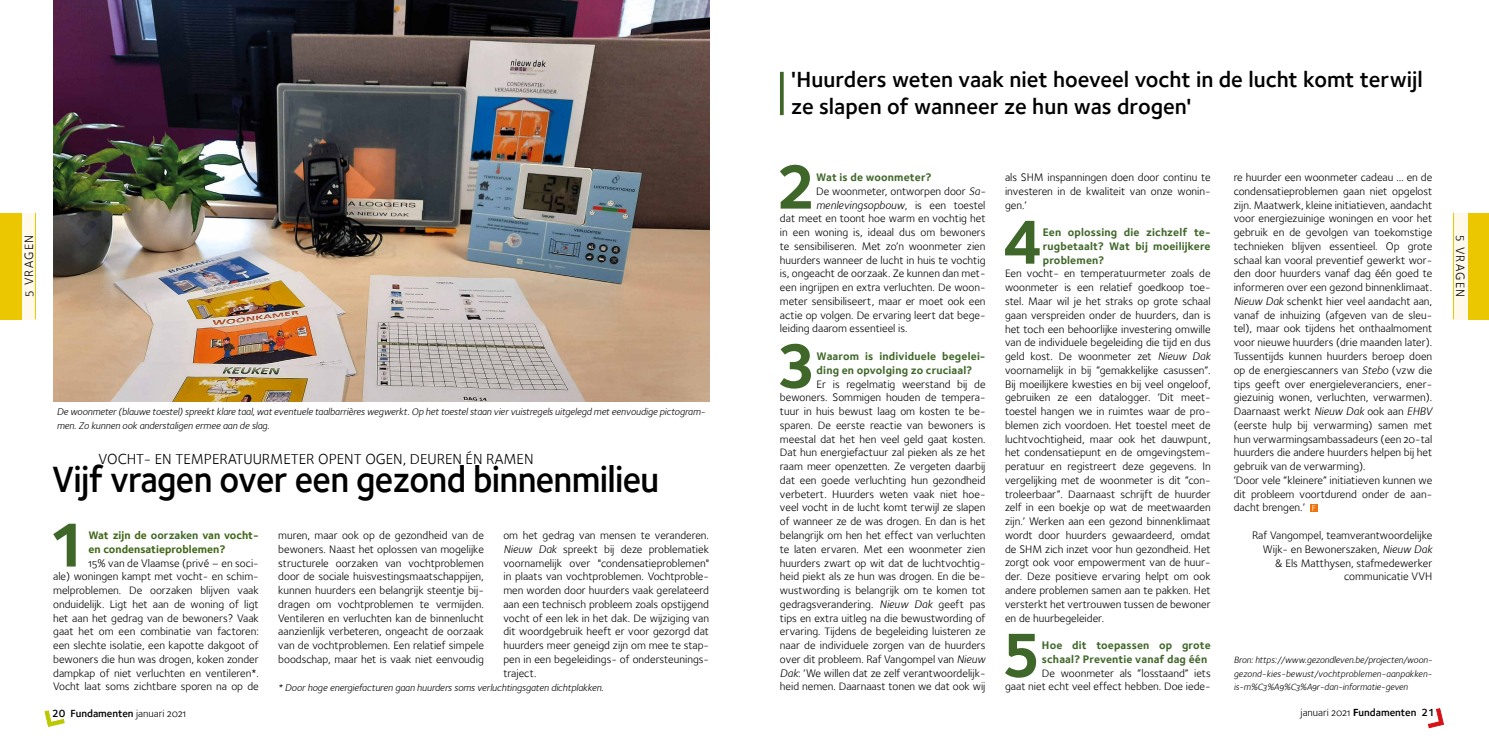
<style>
.page{position:relative;width:1489px;height:745px;background:#fff}
.page>*{position:absolute;margin:0;border:0;box-sizing:border-box;transform-origin:0 0}
.t1{font:700 64.12px "Foundry Sterling";color:#40672a}
.t2{font:600 37.5px "Foundry Sterling";letter-spacing:-.02em;color:#000;scale:.94 1}
.t3{font:600 22.5px/27px "Foundry Sterling";color:#000}
.t4{font:15px "Foundry Sterling Book OSF";color:#000}
.t5{font:12.5px "Foundry Sterling Book OSF";letter-spacing:.1em;color:#000}
.t6{font:11.25px/13.8px "Foundry Sterling Book OSF";color:#000;text-align:justify}
.t7{font:700 11.25px/13.8px "Foundry Sterling";letter-spacing:.015em;color:#40672a}
.t8{font:700 11.25px/13.8px "Foundry Sterling";color:#3f6615}
.t9{font:11.25px "Foundry Sterling Book Italic OSFCE";color:#000}
.t10{font:600 10.62px "Foundry Sterling";color:#000}
.t11{font:10px/13.8px "Foundry Sterling Book Italic OSFCE";letter-spacing:-.01em;color:#000}
.t12{font:9.38px/13.8px "Foundry Sterling Book Italic OSFCE";letter-spacing:-.01em;color:#000}
.s1{font-family:"Foundry Sterling Book Italic OSFCE"}
.s2{font-size:8.75px;color:#fff}
.s3{font-family:"Foundry Sterling Book OSF"}
.s4{font-family:"Foundry Sterling"}
.s5{color:#40672a}
.s6{font-family:"Foundry Sterling Book OSF";font-weight:400}
.s7{font-weight:700}
</style>
<div class="page">
<svg style="left:1427px;top:708px;width:17px;height:20px"></svg>
<svg style="left:44px;top:710px;width:21px;height:16px"></svg>
<div style="left:0;top:213px;width:22px;height:106px;background:#eac700"></div>
<div style="left:22px;top:213px;width:13px;height:106px;background:#fef9eb"></div>
<hr style="left:35px;top:213px;width:1px;height:106px;background:#eac700">
<div style="left:1467px;top:213px;width:21px;height:106px;background:#eac700"></div>
<div style="left:1453px;top:213px;width:14px;height:106px;background:#fef9eb"></div>
<hr style="left:1453px;top:213px;width:1px;height:106px;background:#eac700">
<img style="left:53px;top:0;width:656px;height:401px">
<div style="left:1310px;top:504px;width:7px;height:7px;background:#ee730a"></div>
<hr style="left:780px;top:72px;width:3px;height:43px;background:#40672a">
<h3 class="t3" style="left:791px;top:66px;width:633px">'Huurders weten vaak niet hoeveel vocht in de lucht komt terwijl ze slapen of wanneer ze hun was drogen'</h3>
<h1 class="t1" style="left:774px;top:149px;width:43px">2</h1>
<p class="t7" style="left:816px;top:170px;width:117px">Wat is de woonmeter?</p>
<p class="t6" style="left:1005px;top:170px;width:207px">als SHM inspanningen doen door continu te investeren in de kwaliteit van onze wonin&shy;gen.’</p>
<h1 class="t1" style="left:1001px;top:204px;width:43px">4</h1>
<p class="t7" style="left:1042px;top:225px;width:169px;text-align:justify">Een oplossing die zichzelf te&shy;rugbetaalt? Wat bij moeilijkere problemen?</p>
<p class="t6" style="left:1005px;top:266px;width:207px">Een vocht- en temperatuurmeter zoals de woonmeter is een relatief goedkoop toe&shy;stel. Maar wil je het straks op grote schaal gaan verspreiden onder de huurders, dan is het toch een behoorlijke investering omwille van de individuele begeleiding die tijd en dus geld kost. De woonmeter zet <span class="s1">Nieuw Dak </span>voornamelijk in bij “gemakkelijke casussen”.<br>Bij moeilijkere kwesties en bij veel ongeloof, gebruiken ze een datalogger. ‘Dit meet&shy;toestel hangen we in ruimtes waar de pro&shy;blemen zich voordoen. Het toestel meet de luchtvochtigheid, maar ook het dauwpunt, het condensatiepunt en de omgevingstem&shy;peratuur en registreert deze gegevens. In vergelijking met de woonmeter is dit “con&shy;troleerbaar”. Daarnaast schrijft de huurder zelf in een boekje op wat de meetwaarden zijn.’ Werken aan een gezond binnenklimaat wordt door huurders gewaardeerd, omdat de SHM zich inzet voor hun gezondheid. Het zorgt ook voor empowerment van de huur&shy;der. Deze positieve ervaring helpt om ook andere problemen samen aan te pakken. Het versterkt het vertrouwen tussen de bewoner en de huurbegeleider.</p>
<h1 class="t1" style="left:1000px;top:616px;width:43px">5</h1>
<p class="t7" style="left:1041px;top:638px;width:170px">Hoe dit toepassen op grote schaal? Preventie vanaf dag één</p>
<p class="t6" style="left:1233px;top:170px;width:200px;text-align:left">re huurder een woonmeter cadeau … en de condensatieproblemen gaan niet opgelost zijn. Maatwerk, kleine initiatieven, aandacht voor energiezuinige woningen en voor het gebruik en de gevolgen van toekomstige technieken blijven essentieel. Op grote schaal kan vooral preventief gewerkt wor&shy;den door huurders vanaf dag één goed te informeren over een gezond binnenklimaat.<br><span class="s1">Nieuw Dak</span> schenkt hier veel aandacht aan, vanaf de inhuizing (afgeven van de sleu&shy;tel), maar ook tijdens het onthaalmoment voor nieuwe huurders (drie maanden later).<br>Tussentijds kunnen huurders beroep doen op de energiescanners van <span class="s1">Stebo</span> (vzw die tips geeft over energieleveranciers, ener&shy;giezuinig wonen, verluchten, verwarmen).<br>Daarnaast werkt <span class="s1">Nieuw Dak</span> ook aan <span class="s1">EHBV </span>(eerste hulp bij verwarming) samen met hun verwarmingsambassadeurs (een 20-tal huurders die andere huurders helpen bij het gebruik van de verwarming).<br>‘Door vele “kleinere” initiatieven kunnen we dit probleem voortdurend onder de aan&shy;dacht brengen.’ <span class="s2">F</span></p>
<p class="t6" style="left:1251px;top:528px;width:182px;text-align:right">Raf Vangompel, teamverantwoordelijke<br>Wijk- en Bewonerszaken, <span class="s1">Nieuw Dak<br></span>&amp; Els Matthysen, stafmedewerker communicatie VVH</p>
<p class="t6" style="left:816px;top:184px;width:171px">De woonmeter, ontworpen door <span class="s1">Sa-</span></p>
<p class="t9" style="left:816px;top:198px;width:171px">menlevingsopbouw<span class="s3">, is een toestel</span></p>
<p class="t6" style="left:780px;top:211px;width:207px">dat meet en toont hoe warm en vochtig het in een woning is, ideaal dus om bewoners te sensibiliseren. Met zo’n woonmeter zien huurders wanneer de lucht in huis te vochtig is, ongeacht de oorzaak. Ze kunnen dan met&shy;een ingrijpen en extra verluchten. De woon&shy;meter sensibiliseert, maar er moet ook een actie op volgen. De ervaring leert dat bege&shy;leiding daarom essentieel is.</p>
<h1 class="t1" style="left:775px;top:327px;width:43px">3</h1>
<p class="t7" style="left:816px;top:349px;width:170px">Waarom is individuele begelei&shy;ding en opvolging zo cruciaal?</p>
<p class="t5" style="left:22px;top:297px;width:64px;rotate:-90deg">5 VRAGEN</p>
<p class="t5" style="left:1467px;top:235px;width:64px;rotate:90deg">5 VRAGEN</p>
<p class="t6" style="left:780px;top:376px;width:207px;text-indent:37px">Er is regelmatig weerstand bij de bewoners. Sommigen houden de tempera&shy;tuur in huis bewust laag om kosten te be&shy;sparen. De eerste reactie van bewoners is meestal dat het hen veel geld gaat kosten.<br>Dat hun energiefactuur zal pieken als ze het raam meer openzetten. Ze vergeten daarbij dat een goede verluchting hun gezondheid verbetert. Huurders weten vaak niet hoe&shy;veel vocht in de lucht komt terwijl ze slapen of wanneer ze de was drogen. En dan is het belangrijk om hen het effect van verluchten te laten ervaren. Met een woonmeter zien huurders zwart op wit dat de luchtvochtig&shy;heid piekt als ze hun was drogen. En die be&shy;wustwording is belangrijk om te komen tot gedragsverandering. <span class="s1">Nieuw Dak</span> geeft pas tips en extra uitleg na die bewustwording of ervaring. Tijdens de begeleiding luisteren ze naar de individuele zorgen van de huurders over dit probleem. Raf Vangompel van <span class="s1">Nieuw Dak</span>: ‘We willen dat ze zelf verantwoordelijk&shy;heid nemen. Daarnaast tonen we dat ook wij</p>
<p class="t11" style="left:57px;top:404px;width:650px">De woonmeter (blauwe toestel) spreekt klare taal, wat eventuele taalbarri<span class="s4">è</span>res wegwerkt. Op het toestel staan vier vuistregels uitgelegd met eenvoudige pictogram&shy;men. Zo kunnen ook anderstaligen ermee aan de slag.</p>
<h3 class="t4" style="left:99px;top:449px;width:436px">VOCHT- EN TEMPERATUURMETER OPENT OGEN, DEUREN ÉN RAMEN</h3>
<h2 class="t2" style="left:52px;top:457px;width:647px">Vijf vragen over een gezond binnenmilieu</h2>
<p class="t6" style="left:503px;top:528px;width:207px">om het gedrag van mensen te veranderen.<br><span class="s1">Nieuw Dak</span> spreekt bij deze problematiek voornamelijk over "condensatieproblemen" in plaats van vochtproblemen. Vochtproble&shy;men worden door huurders vaak gerelateerd aan een technisch probleem zoals opstijgend vocht of een lek in het dak. De wijziging van dit woordgebruik heeft er voor gezorgd dat huurders meer geneigd zijn om mee te stap&shy;pen in een begeleidings- of ondersteunings&shy;traject.</p>
<h1 class="t1" style="left:47px;top:506px;width:43px">1</h1>
<p class="t8" style="left:89px;top:528px;width:172px">Wat zijn de <span class="s5">oorzaken</span> van vocht&shy;en condensatieproblemen?</p>
<p class="t6" style="left:278px;top:528px;width:207px">muren, maar ook op de gezondheid van de bewoners. Naast het oplossen van mogelijke structurele oorzaken van vochtproblemen door de sociale huisvestingsmaatschappijen, kunnen huurders een belangrijk steentje bij&shy;dragen om vochtproblemen te vermijden.<br>Ventileren en verluchten kan de binnenlucht aanzienlijk verbeteren, ongeacht de oorzaak van de vochtproblemen. Een relatief simpele boodschap, maar het is vaak niet eenvoudig</p>
<p class="t6" style="left:53px;top:555px;width:207px;text-indent:35px">15% van de Vlaamse (privé – en soci&shy;ale) woningen kampt met vocht- en schim&shy;melproblemen. De oorzaken blijven vaak onduidelijk. Ligt het aan de woning of ligt het aan het gedrag van de bewoners? Vaak gaat het om een combinatie van factoren: een slechte isolatie, een kapotte dakgoot of bewoners die hun was drogen, koken zonder dampkap of niet verluchten en ventileren*.<br>Vocht laat soms zichtbare sporen na op de</p>
<p class="t12" style="left:1233px;top:652px;width:200px">Bron: https://www.gezondleven.be/projecten/woon&shy;gezond-kies-bewust/vochtproblemen-aanpakken-</p>
<p class="t6" style="left:1005px;top:665px;width:207px;text-align:right">De woonmeter als “losstaand” iets<br>gaat niet echt veel effect hebben. Doe iede-</p>
<p class="t11" style="left:278px;top:680px;width:327px">* Door hoge energiefacturen gaan huurders soms verluchtingsgaten dichtplakken.</p>
<p class="t12" style="left:1233px;top:680px;width:176px">is-m%C3%A9%C3%A9r-dan-informatie-geven</p>
<p class="t10" style="left:52px;top:706px;width:135px">20 Fundamenten <span class="s6">januari 2021</span></p>
<p class="t10" style="left:1300px;top:706px;width:136px"><span class="s6">januari 2021</span> <span class="s7">F</span>undamenten 21</p>
</div>
